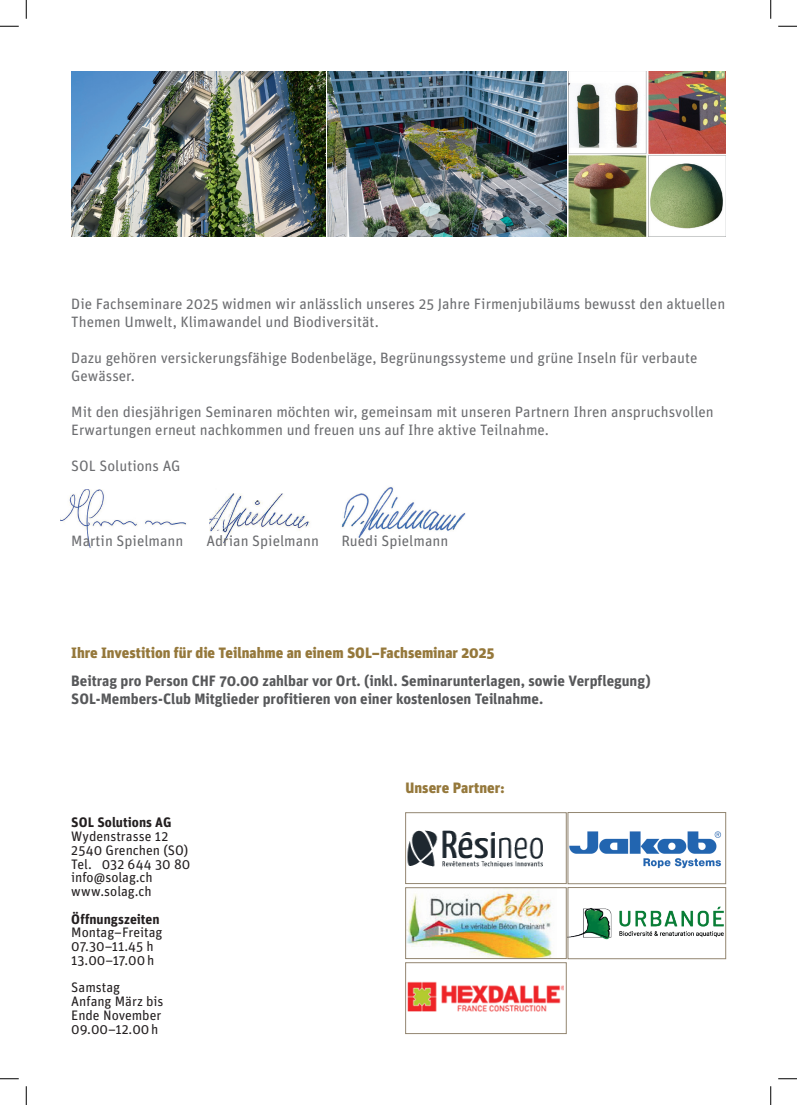
<style>
.page{position:relative;width:797px;height:1105px;background:#fff}
.page>*{position:absolute;margin:0;border:0;box-sizing:border-box;transform-origin:0 0}
.t1{font:15px/18px "Unit Pro";color:#6c6d70}
.t2{font:700 15px/17.5px "Unit Pro";letter-spacing:-.005em;color:#57585a}
.t3{font:900 15px "Unit Pro";color:#95783b}
.t4{font:13.75px/13.8px "Unit Pro";color:#231f20}
.t5{font:700 13.75px "Unit Pro";color:#231f20}
</style>
<div class="page">
<img style="left:210px;top:493px;width:100px;height:51px">
<img style="left:60px;top:489px;width:126px;height:59px">
<img style="left:341px;top:486px;width:125px;height:52px">
<img style="left:71px;top:71px;width:654px;height:166px">
<img style="left:407px;top:889px;width:145px;height:68px">
<div style="left:405px;top:887px;width:161px;height:72px;border:1px solid #938671"></div>
<img style="left:407px;top:830px;width:136px;height:38px">
<div style="left:405px;top:812px;width:161px;height:72px;border:1px solid #938671"></div>
<img style="left:407px;top:981px;width:156px;height:31px">
<div style="left:405px;top:962px;width:161px;height:72px;border:1px solid #938671"></div>
<img style="left:570px;top:831px;width:152px;height:38px">
<div style="left:568px;top:812px;width:158px;height:72px;border:1px solid #938671"></div>
<img style="left:570px;top:906px;width:154px;height:34px">
<div style="left:568px;top:887px;width:158px;height:72px;border:1px solid #938671"></div>
<svg style="left:0;top:25px;width:19px;height:2px"></svg>
<svg style="left:778px;top:25px;width:19px;height:2px"></svg>
<svg style="left:0;top:1078px;width:19px;height:1px"></svg>
<svg style="left:778px;top:1078px;width:19px;height:1px"></svg>
<svg style="left:25px;top:0;width:2px;height:19px"></svg>
<svg style="left:25px;top:1086px;width:2px;height:19px"></svg>
<svg style="left:770px;top:0;width:1px;height:19px"></svg>
<svg style="left:770px;top:1086px;width:1px;height:19px"></svg>
<p class="t1" style="left:71px;top:294px;width:655px">Die Fachseminare 2025 widmen wir anlässlich unseres 25 Jahre Firmenjubiläums bewusst den aktuellen<br>Themen Umwelt, Klimawandel und Biodiversität.</p>
<p class="t1" style="left:71px;top:348px;width:627px">Dazu gehören versickerungsfähige Bodenbeläge, Begrünungssysteme und grüne Inseln für verbaute<br>Gewässer.</p>
<p class="t1" style="left:71px;top:402px;width:644px">Mit den diesjährigen Seminaren möchten wir, gemeinsam mit unseren Partnern Ihren anspruchsvollen<br>Erwartungen erneut nachkommen und freuen uns auf Ihre aktive Teilnahme.</p>
<p class="t1" style="left:71px;top:456px;width:111px">SOL Solutions AG</p>
<p class="t1" style="left:71px;top:531px;width:114px">Martin Spielmann</p>
<p class="t1" style="left:206px;top:531px;width:114px">Adrian Spielmann</p>
<p class="t1" style="left:341px;top:531px;width:108px">Ruedi Spielmann</p>
<p class="t3" style="left:71px;top:642px;width:425px">Ihre Investition für die Teilnahme an einem SOL–Fachseminar 2025</p>
<p class="t2" style="left:71px;top:671px;width:581px">Beitrag pro Person CHF 70.00 zahlbar vor Ort. (inkl. Seminarunterlagen, sowie Verpflegung)<br>SOL-Members-Club Mitglieder profitieren von einer kostenlosen Teilnahme.</p>
<p class="t5" style="left:71px;top:812px;width:102px">SOL Solutions AG</p>
<p class="t4" style="left:71px;top:829px;width:121px">Wydenstrasse 12<br>2540 Grenchen (SO)<br>Tel. 032 644 30 80 info@solag.ch www.solag.ch</p>
<p class="t5" style="left:71px;top:909px;width:90px">Öffnungszeiten</p>
<p class="t4" style="left:71px;top:925px;width:93px">Montag–Freitag<br>07.30–11.45 h<br>13.00–17.00h</p>
<p class="t4" style="left:71px;top:980px;width:94px">Samstag<br>Anfang März bis<br>Ende November<br>09.00–12.00h</p>
<p class="t3" style="left:405px;top:776px;width:101px">Unsere Partner:</p>
</div>
